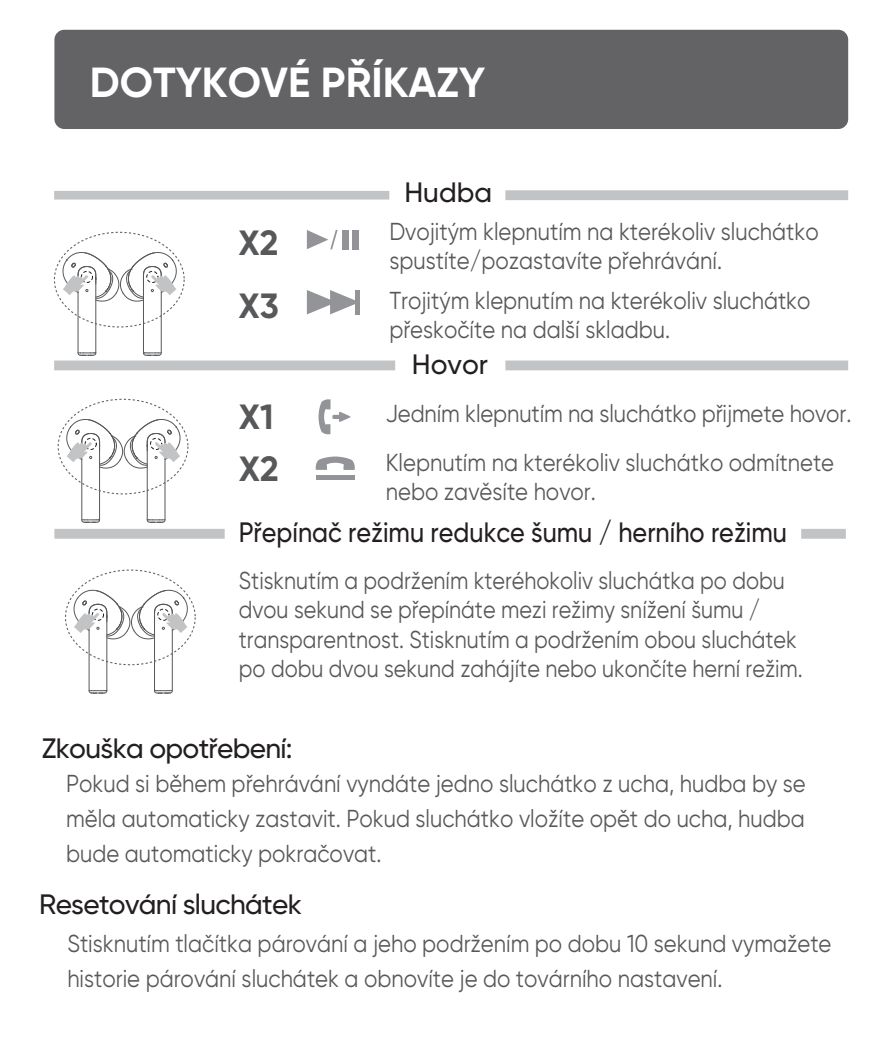
<style>
.page{position:relative;width:893px;height:1042px;background:#fff}
.page>*{position:absolute;margin:0;border:0;box-sizing:border-box;transform-origin:0 0}
.t1{font:700 42px "Gilroy";color:#fff}
.t2{font:700 35px/63px "Gilroy";color:#57585a}
.t3{font:500 28px "Gilroy";color:#231f20;scale:.9 1}
.t4{font:500 28px "Gilroy";letter-spacing:-.025em;color:#231f20}
.t5{font:500 28px "Gilroy";color:#231f20}
.t6{font:24.5px/29.4px "Gilroy";color:#57585a;scale:.9 1}
.t7{font:24.5px/29.4px "Gilroy";color:#57585a;scale:.88 1}
</style>
<div class="page">
<div style="left:54px;top:30px;width:794px;height:99px;background:#636366;border-radius:10px"></div>
<svg style="left:307px;top:230px;width:31px;height:19px"></svg>
<div style="left:342px;top:230px;width:7px;height:19px;background:#939498"></div>
<div style="left:352px;top:230px;width:7px;height:19px;background:#939498"></div>
<svg style="left:307px;top:290px;width:48px;height:24px"></svg>
<div style="left:355px;top:290px;width:5px;height:24px;background:#939498"></div>
<svg style="left:318px;top:399px;width:33px;height:35px"></svg>
<svg style="left:316px;top:456px;width:39px;height:14px"></svg>
<div style="left:316px;top:475px;width:39px;height:5px;background:#939498"></div>
<div style="left:505px;top:190px;width:343px;height:10px;background:#c2c3c5"></div>
<div style="left:54px;top:191px;width:335px;height:9px;background:#c2c3c5"></div>
<svg style="left:77px;top:352px;width:20px;height:4px"></svg>
<svg style="left:143px;top:352px;width:19px;height:4px"></svg>
<hr style="left:95px;top:279px;width:1px;height:74px;background:#57585a">
<hr style="left:77px;top:284px;width:2px;height:69px;background:#57585a">
<hr style="left:143px;top:279px;width:1px;height:74px;background:#57585a">
<hr style="left:161px;top:284px;width:1px;height:69px;background:#57585a">
<svg style="left:62px;top:252px;width:115px;height:50px"></svg>
<div style="left:505px;top:360px;width:343px;height:10px;background:#c2c3c5"></div>
<div style="left:54px;top:360px;width:341px;height:10px;background:#c2c3c5"></div>
<div style="left:801px;top:529px;width:45px;height:10px;background:#c2c3c5"></div>
<div style="left:54px;top:529px;width:171px;height:10px;background:#c2c3c5"></div>
<svg style="left:81px;top:519px;width:19px;height:4px"></svg>
<svg style="left:146px;top:519px;width:20px;height:4px"></svg>
<hr style="left:99px;top:446px;width:1px;height:73px;background:#57585a">
<hr style="left:81px;top:451px;width:1px;height:68px;background:#57585a">
<hr style="left:147px;top:446px;width:1px;height:73px;background:#57585a">
<hr style="left:164px;top:451px;width:2px;height:68px;background:#57585a">
<svg style="left:66px;top:418px;width:115px;height:51px"></svg>
<svg style="left:88px;top:690px;width:20px;height:4px"></svg>
<svg style="left:154px;top:690px;width:19px;height:4px"></svg>
<hr style="left:106px;top:617px;width:1px;height:73px;background:#57585a">
<hr style="left:88px;top:621px;width:2px;height:69px;background:#57585a">
<hr style="left:154px;top:617px;width:1px;height:73px;background:#57585a">
<hr style="left:172px;top:621px;width:1px;height:69px;background:#57585a">
<svg style="left:73px;top:589px;width:115px;height:51px"></svg>
<h1 class="t1" style="left:90px;top:56px;width:397px">DOTYKOVÉ PŘÍKAZY</h1>
<h2 class="t2" style="left:239px;top:211px;width:42px">X2<br>X3</h2>
<p class="t5" style="left:404px;top:175px;width:89px">Hudba</p>
<p class="t6" style="left:389px;top:216px;width:479px">Dvojitým klepnutím na kterékoliv sluchátko spustíte/pozastavíte přehrávání.</p>
<p class="t6" style="left:389px;top:285px;width:469px">Trojitým klepnutím na kterékoliv sluchátko přeskočíte na další skladbu.</p>
<p class="t5" style="left:412px;top:347px;width:78px">Hovor</p>
<h2 class="t2" style="left:239px;top:385px;width:36px">X1</h2>
<p class="t6" style="left:386px;top:398px;width:519px">Jedním klepnutím na sluchátko přijmete hovor.</p>
<h2 class="t2" style="left:239px;top:437px;width:41px">X2</h2>
<p class="t6" style="left:386px;top:447px;width:500px">Klepnutím na kterékoliv sluchátko odmítnete nebo zavěsíte hovor.</p>
<p class="t3" style="left:239px;top:515px;width:611px">Přepínač režimu redukce šumu / herního režimu</p>
<p class="t7" style="left:239px;top:565px;width:642px">Stisknutím a podržením kteréhokoliv sluchátka po dobu dvou sekund se přepínáte mezi režimy snížení šumu / transparentnost. Stisknutím a podržením obou sluchátek po dobu dvou sekund zahájíte nebo ukončíte herní režim.</p>
<p class="t4" style="left:42px;top:730px;width:252px">Zkouška opotřebení:</p>
<p class="t6" style="left:66px;top:765px;width:823px;line-height:35px;text-align:justify">Pokud si během přehrávání vyndáte jedno sluchátko z ucha, hudba by se měla automaticky zastavit. Pokud sluchátko vložíte opět do ucha, hudba bude automaticky pokračovat.</p>
<p class="t4" style="left:39px;top:887px;width:264px">Resetování sluchátek</p>
<p class="t6" style="left:67px;top:925px;width:850px;line-height:35px">Stisknutím tlačítka párování a jeho podržením po dobu 10 sekund vymažete historie párování sluchátek a obnovíte je do továrního nastavení.</p>
</div>
